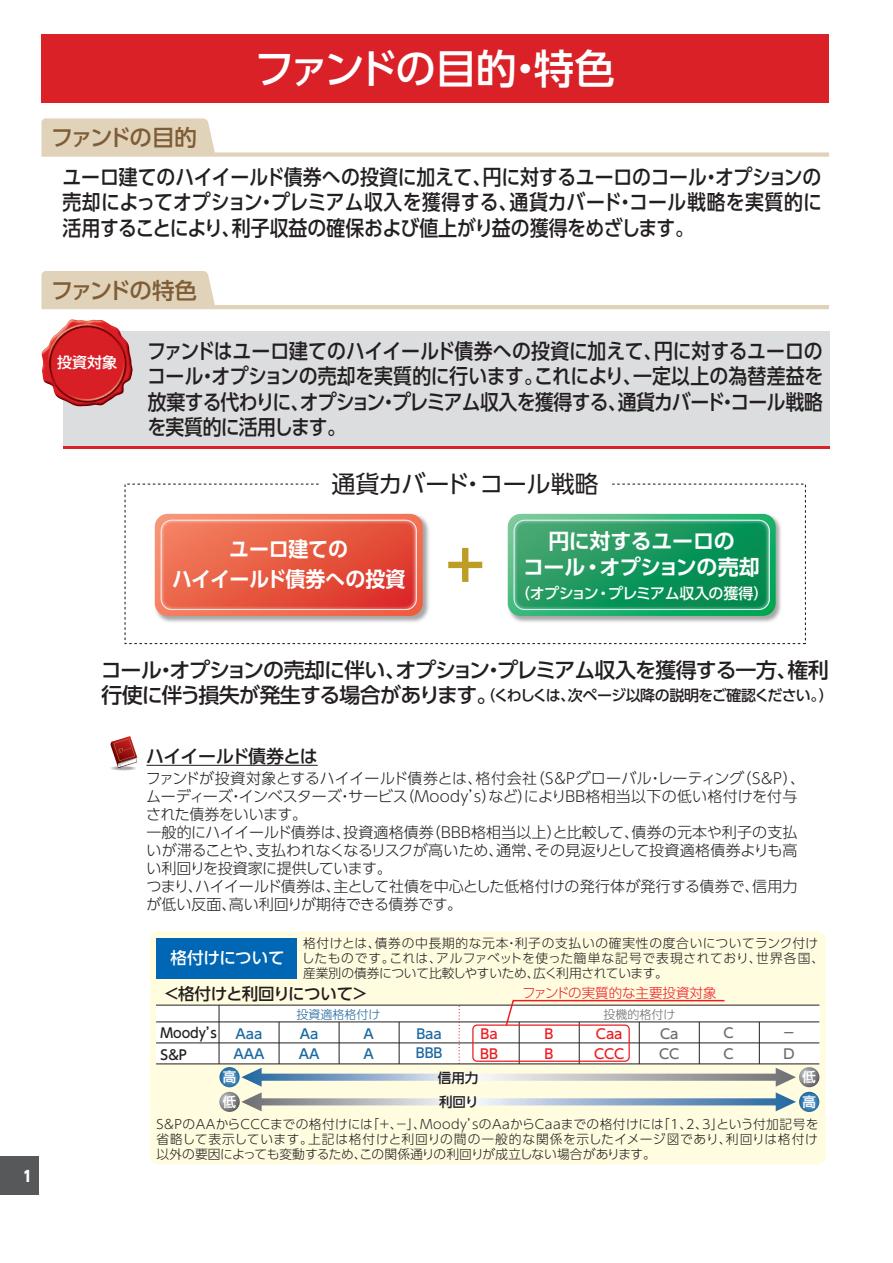
<style>
.page{position:relative;width:893px;height:1263px;background:#fff}
.page>*{position:absolute;margin:0;border:0;box-sizing:border-box;transform-origin:0 0}
.t1{font:500 40.5px "UD Shin Go Pro";letter-spacing:-.06em;color:#fff}
.t2{font:24px "UD Shin Go Pro";color:#231f20}
.t3{font:500 22.5px "UD Shin Go Pro";letter-spacing:-.095em;color:#7e5d36}
.t4{font:500 21px/25.5px "UD Shin Go Pro";letter-spacing:-.04em;color:#231f20;text-align:justify;scale:.9 1}
.t5{font:500 21px "UD Shin Go Pro";letter-spacing:-.04em;color:#231f20}
.t6{font:700 21px/26.2px "UD Shin Go Pro De";letter-spacing:-.01em;color:#fff;text-align:center}
.t7{font:700 21px/30px "UD Shin Go Pro De";letter-spacing:-.01em;color:#fff;text-align:center;scale:.95 1}
.t8{font:500 18px "UD Shin Go Pro";letter-spacing:-.055em;color:#231f20}
.t9{font:500 16.5px "UD Shin Go Pro";letter-spacing:-.02em;color:#231f20}
.t10{font:500 16.5px "UD Shin Go Pro";letter-spacing:-.01em;color:#fff}
.t11{font:300 15px/18px "UD Shin Go Pro";letter-spacing:-.005em;color:#231f20}
.t12{font:500 15px "UD Shin Go Pro";letter-spacing:-.05em;color:#231f20}
.t13{font:500 15px "UD Shin Go Pro";letter-spacing:-.03em;color:#fff}
.t14{font:800 15px "UD Shin Go Pro";color:#fff;scale:.9 1}
.t15{font:500 13.5px/20px "UD Shin Go Pro";color:#1e699f}
.t16{font:300 13.5px "UD Shin Go Pro";color:#ee1d23}
.t17{font:500 13.5px/20.2px "UD Shin Go Pro";color:#ee1d23}
.t18{font:500 13.5px/21.6px "UD Shin Go Pro";color:#231f20;scale:.95 1}
.t19{font:500 13.5px/21px "UD Shin Go Pro";color:#6c6d70}
.t20{font:500 13.5px/23.7px "UD Shin Go Pro";color:#231f20}
.t21{font:500 13.5px/24.8px "UD Shin Go Pro";color:#fff}
.t22{font:300 12.75px/15px "UD Shin Go Pro";letter-spacing:.01em;color:#231f20;text-align:justify}
.t23{font:300 12.75px/15px "UD Shin Go Pro";letter-spacing:.035em;color:#231f20}
.t24{font:300 12px "UD Shin Go Pro";color:#1e699f}
.t25{font:300 12px "UD Shin Go Pro";color:#6c6d70}
.s1{font-size:21px}
</style>
<div class="page">
<div style="left:0;top:1157px;width:38px;height:38px;background:#57585a"></div>
<div style="left:41px;top:35px;width:788px;height:68px;background:#da2128"></div>
<svg style="left:41px;top:118px;width:788px;height:39px"></svg>
<svg style="left:41px;top:271px;width:788px;height:38px"></svg>
<div style="left:63px;top:332px;width:766px;height:117px;background:#dcdddf"></div>
<hr style="left:63px;top:446px;width:766px;height:3px;background:#da2128">
<img style="left:41px;top:319px;width:92px;height:88px">
<img style="left:154px;top:513px;width:275px;height:109px">
<svg style="left:155px;top:514px;width:268px;height:102px;background:#f28064"></svg>
<svg style="left:161px;top:520px;width:255px;height:89px;background:#e75942"></svg>
<div style="left:161px;top:520px;width:256px;height:90px;border:1px solid #fff;border-radius:11px"></div>
<img style="left:507px;top:513px;width:274px;height:109px">
<svg style="left:508px;top:514px;width:268px;height:102px;background:#3eb87b"></svg>
<svg style="left:514px;top:520px;width:255px;height:89px;background:#1b975d"></svg>
<div style="left:514px;top:520px;width:256px;height:90px;border:1px solid #fff;border-radius:11px"></div>
<svg style="left:448px;top:548px;width:34px;height:34px"></svg>
<hr style="left:110px;top:766px;width:26px;height:4px;background:#d4d5d7;border-radius:50%">
<hr style="left:112px;top:767px;width:23px;height:3px;background:#e3e4e6;border-radius:50%">
<hr style="left:112px;top:767px;width:22px;height:3px;background:#dedfe1;border-radius:50%">
<hr style="left:113px;top:767px;width:21px;height:3px;background:#d6d7d9;border-radius:50%">
<svg style="left:110px;top:736px;width:27px;height:33px"></svg>
<hr style="left:146px;top:765px;width:172px;height:1px;background:#231f20">
<div style="left:150px;top:931px;width:676px;height:233px;background:#fffce0;border-radius:8px"></div>
<div style="left:156px;top:1005px;width:663px;height:59px;background:#fff"></div>
<hr style="left:219px;top:1005px;width:1px;height:59px;background:#231f20">
<hr style="left:156px;top:1042px;width:663px;height:1px;background:#231f20">
<hr style="left:156px;top:1063px;width:663px;height:1px;background:#231f20">
<hr style="left:156px;top:1021px;width:663px;height:1px;background:#231f20">
<hr style="left:156px;top:1005px;width:663px;height:1px;background:#231f20">
<div style="left:156px;top:938px;width:140px;height:40px;background:#0166b3"></div>
<svg style="left:241px;top:999px;width:555px;height:112px"></svg>
<svg style="left:799px;top:1067px;width:20px;height:20px"></svg>
<svg style="left:219px;top:1092px;width:21px;height:20px"></svg>
<svg style="left:799px;top:1092px;width:20px;height:20px"></svg>
<svg style="left:219px;top:1067px;width:21px;height:20px"></svg>
<p class="t14" style="left:23px;top:1163px;width:11px">1</p>
<h1 class="t1" style="left:254px;top:36px;width:362px">ファンドの目的・特色</h1>
<h3 class="t3" style="left:51px;top:119px;width:147px">ファンドの目的</h3>
<h3 class="t4" style="left:62px;top:164px;width:846px">ユーロ建てのハイイールド債券への投資に加えて、円に対するユーロのコール・オプションの売却によってオプション・プレミアム収入を獲得する、通貨カバード・コール戦略を実質的に活用することにより、利子収益の確保および値上がり益の獲得をめざします。</h3>
<h3 class="t3" style="left:51px;top:272px;width:148px">ファンドの特色</h3>
<h3 class="t4" style="left:147px;top:337px;width:753px">ファンドはユーロ建てのハイイールド債券への投資に加えて、円に対するユーロのコール・オプションの売却を実質的に行います。これにより、一定以上の為替差益を放棄する代わりに、オプション・プレミアム収入を獲得する、通貨カバード・コール戦略を実質的に活用します。</h3>
<p class="t13" style="left:57px;top:350px;width:61px">投資対象</p>
<h2 class="t2" style="left:332px;top:464px;width:269px">通貨カバード・コール戦略</h2>
<h3 class="t7" style="left:172px;top:533px;width:247px">ユーロ建ての<br>ハイイールド債券への投資</h3>
<h3 class="t6" style="left:523px;top:527px;width:238px">円に対するユーロの<br>コール・オプションの売却</h3>
<p class="t13" style="left:515px;top:581px;width:255px">（オプション・プレミアム収入の獲得）</p>
<h3 class="t5" style="left:101px;top:652px;width:730px">コール・オプションの売却に伴い、オプション・プレミアム収入を獲得する一方、権利</h3>
<p class="t12" style="left:101px;top:683px;width:734px"><span class="s1">行使に伴う損失が発生する場合があります。</span>（くわしくは、次ページ以降の説明をご確認ください。）</p>
<p class="t8" style="left:146px;top:741px;width:173px">ハイイールド債券とは</p>
<p class="t11" style="left:146px;top:769px;width:661px">ファンドが投資対象とするハイイールド債券とは、格付会社（S&amp;Pグローバル・レーティング（S&amp;P）、ムーディーズ・インベスターズ・サービス（Moody’s）など）によりＢＢ格相当以下の低い格付けを付与された債券をいいます。<br>一般的にハイイールド債券は、投資適格債券（ＢＢＢ格相当以上）と比較して、債券の元本や利子の支払いが滞ることや、支払われなくなるリスクが高いため、通常、その見返りとして投資適格債券よりも高い利回りを投資家に提供しています。<br>つまり、ハイイールド債券は、主として社債を中心とした低格付けの発行体が発行する債券で、信用力が低い反面、高い利回りが期待できる債券です。</p>
<p class="t23" style="left:302px;top:935px;width:524px">格付けとは、債券の中長期的な元本・利子の支払いの確実性の度合いについてランク付けしたものです。これは、アルファベットを使った簡単な記号で表現されており、世界各国、産業別の債券について比較しやすいため、広く利用されています。</p>
<p class="t10" style="left:171px;top:944px;width:115px">格付けについて</p>
<p class="t9" style="left:163px;top:980px;width:207px">＜格付けと利回りについて＞</p>
<p class="t16" style="left:522px;top:982px;width:196px">ファンドの実質的な主要投資対象</p>
<p class="t24" style="left:297px;top:1005px;width:85px">投資適格格付け</p>
<p class="t25" style="left:604px;top:1005px;width:73px">投機的格付け</p>
<p class="t18" style="left:161px;top:1022px;width:63px">Moody’s<br>S&amp;P</p>
<p class="t15" style="left:233px;top:1023px;width:33px">Aaa<br>AAA</p>
<p class="t15" style="left:299px;top:1023px;width:22px">Aa<br>AA</p>
<p class="t15" style="left:364px;top:1024px;width:12px;line-height:19.2px">A<br>A</p>
<p class="t15" style="left:416px;top:1024px;width:28px;line-height:18.8px">Baa<br>BBB</p>
<p class="t17" style="left:480px;top:1023px;width:19px">Ba<br>BB</p>
<p class="t17" style="left:545px;top:1023px;width:10px">B<br>B</p>
<p class="t17" style="left:594px;top:1024px;width:32px;line-height:19.5px">Caa<br>CCC</p>
<p class="t19" style="left:660px;top:1023px;width:20px">Ca</p>
<p class="t19" style="left:724px;top:1022px;width:12px">C</p>
<p class="t19" style="left:782px;top:1022px;width:15px">－<br>D</p>
<p class="t19" style="left:659px;top:1043px;width:22px">CC</p>
<p class="t19" style="left:724px;top:1042px;width:12px">C</p>
<p class="t21" style="left:223px;top:1064px;width:15px">高低</p>
<p class="t20" style="left:438px;top:1066px;width:42px">信用力利回り</p>
<p class="t21" style="left:802px;top:1064px;width:15px">低</p>
<p class="t21" style="left:802px;top:1089px;width:15px">高</p>
<p class="t22" style="left:156px;top:1116px;width:663px">S&amp;PのAAからCCCまでの格付けには「＋、－」、Moody’sのAaからCaaまでの格付けには「1、2、3」という付加記号を省略して表示しています。上記は格付けと利回りの間の一般的な関係を示したイメージ図であり、利回りは格付け以外の要因によっても変動するため、この関係通りの利回りが成立しない場合があります。</p>
</div>
